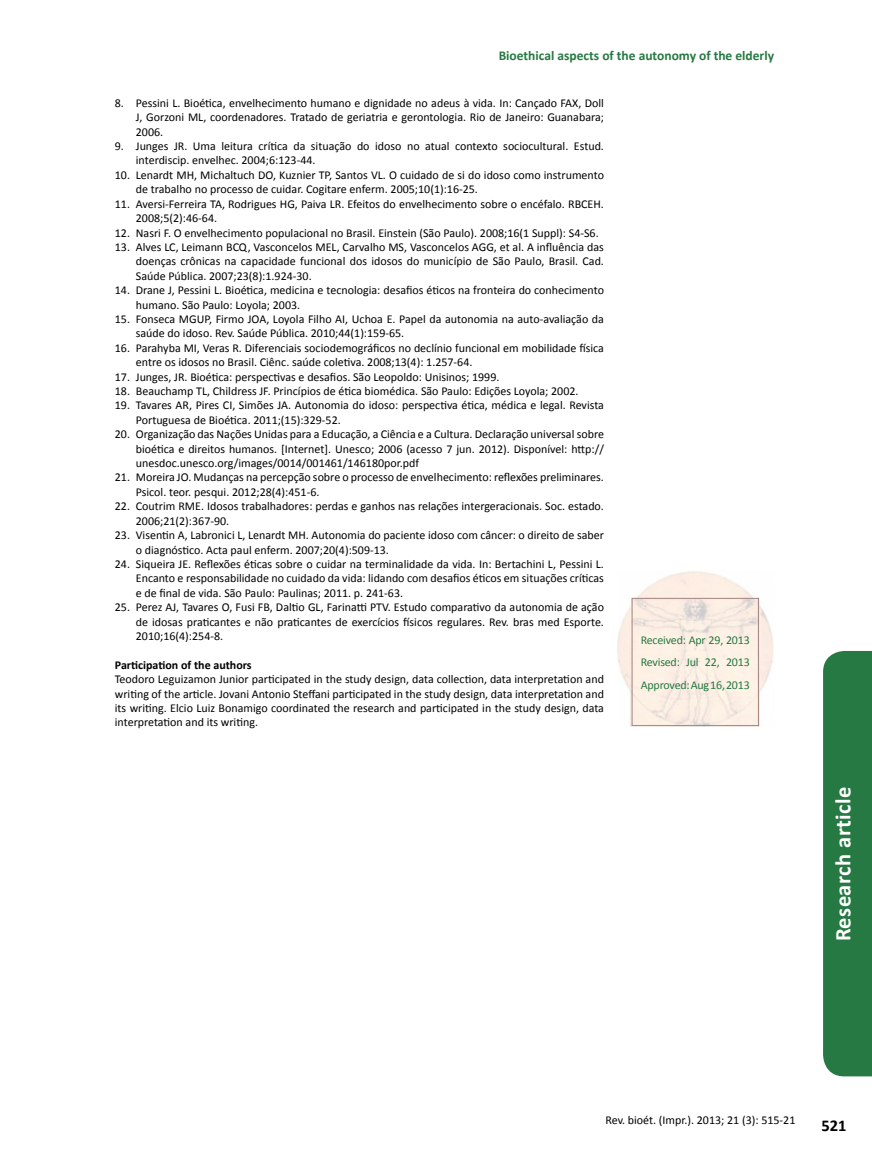
<style>
.page{position:relative;width:872px;height:1170px;background:#fff}
.page>*{position:absolute;margin:0;border:0;box-sizing:border-box;transform-origin:0 0}
.t1{font:700 22.5px "Calibri";letter-spacing:.02em;color:#fff}
.t2{font:700 16.5px "Calibri";color:#000}
.t3{font:700 13.5px "Calibri";color:#267942}
.t4{font:12px/14.4px "Calibri";color:#000}
.t5{font:12px/23px "Calibri";letter-spacing:-.015em;color:#267942;text-align:justify}
.t6{font:700 12px "Calibri";color:#000}
</style>
<div class="page">
<img style="left:617px;top:571px;width:156px;height:155px">
<div style="left:632px;top:598px;width:126px;height:127px;border:1px solid #a38483"></div>
<div style="left:823px;top:651px;width:49px;height:425px;background:#267942"></div>
<p class="t3" style="left:499px;top:47px;width:277px">Bioethical aspects of the autonomy of the elderly</p>
<p class="t4" style="left:136px;top:96px;width:469px;text-align:justify;text-indent:-21px">8. Pessini L. Bioética, envelhecimento humano e dignidade no adeus à vida. In: Cançado FAX, Doll J, Gorzoni ML, coordenadores. Tratado de geriatria e gerontologia. Rio de Janeiro: Guanabara; 2006.</p>
<p class="t4" style="left:136px;top:139px;width:469px;text-indent:-21px">9. Junges JR. Uma leitura crítica da situação do idoso no atual contexto sociocultural. Estud. interdiscip. envelhec. 2004;6:123-44.</p>
<p class="t4" style="left:136px;top:168px;width:469px;text-indent:-21px">10. Lenardt MH, Michaltuch DO, Kuznier TP, Santos VL. O cuidado de si do idoso como instrumento de trabalho no processo de cuidar. Cogitare enferm. 2005;10(1):16-25.</p>
<p class="t4" style="left:136px;top:196px;width:469px;text-indent:-21px">11. Aversi-Ferreira TA, Rodrigues HG, Paiva LR. Efeitos do envelhecimento sobre o encéfalo. RBCEH.<br>2008;5(2):46-64.</p>
<p class="t4" style="left:115px;top:225px;width:485px">12. Nasri F. O envelhecimento populacional no Brasil. Einstein (São Paulo). 2008;16(1 Suppl): S4-S6.</p>
<p class="t4" style="left:136px;top:240px;width:469px;text-align:justify;text-indent:-21px">13. Alves LC, Leimann BCQ, Vasconcelos MEL, Carvalho MS, Vasconcelos AGG, et al. A influência das doenças crônicas na capacidade funcional dos idosos do município de São Paulo, Brasil. Cad.<br>Saúde Pública. 2007;23(8):1.924-30.</p>
<p class="t4" style="left:136px;top:283px;width:469px;text-indent:-21px">14. Drane J, Pessini L. Bioética, medicina e tecnologia: desafios éticos na fronteira do conhecimento humano. São Paulo: Loyola; 2003.</p>
<p class="t4" style="left:136px;top:312px;width:469px;text-indent:-21px">15. Fonseca MGUP, Firmo JOA, Loyola Filho AI, Uchoa E. Papel da autonomia na auto-avaliação da saúde do idoso. Rev. Saúde Pública. 2010;44(1):159-65.</p>
<p class="t4" style="left:136px;top:340px;width:469px;text-indent:-21px">16. Parahyba MI, Veras R. Diferenciais sociodemográficos no declínio funcional em mobilidade física entre os idosos no Brasil. Ciênc. saúde coletiva. 2008;13(4): 1.257-64.</p>
<p class="t4" style="left:115px;top:369px;width:386px">17. Junges, JR. Bioética: perspectivas e desafios. São Leopoldo: Unisinos; 1999.</p>
<p class="t4" style="left:115px;top:384px;width:465px">18. Beauchamp TL, Childress JF. Princípios de ética biomédica. São Paulo: Edições Loyola; 2002.</p>
<p class="t4" style="left:136px;top:398px;width:469px;text-indent:-21px">19. Tavares AR, Pires CI, Simões JA. Autonomia do idoso: perspectiva ética, médica e legal. Revista<br>Portuguesa de Bioética. 2011;(15):329-52.</p>
<p class="t4" style="left:136px;top:427px;width:469px;text-align:justify;text-indent:-21px">20. Organização das Nações Unidas para a Educação, a Ciência e a Cultura. Declaração universal sobre bioética e direitos humanos. [Internet]. Unesco; 2006 (acesso 7 jun. 2012). Disponível: http:// unesdoc.unesco.org/images/0014/001461/146180por.pdf</p>
<p class="t4" style="left:136px;top:470px;width:469px;text-indent:-21px">21. Moreira JO. Mudanças na percepção sobre o processo de envelhecimento: reflexões preliminares.<br>Psicol. teor. pesqui. 2012;28(4):451-6.</p>
<p class="t4" style="left:136px;top:499px;width:469px;text-indent:-21px">22. Coutrim RME. Idosos trabalhadores: perdas e ganhos nas relações intergeracionais. Soc. estado.<br>2006;21(2):367-90.</p>
<p class="t4" style="left:136px;top:528px;width:469px;text-indent:-21px">23. Visentin A, Labronici L, Lenardt MH. Autonomia do paciente idoso com câncer: o direito de saber o diagnóstico. Acta paul enferm. 2007;20(4):509-13.</p>
<p class="t4" style="left:136px;top:556px;width:469px;text-align:justify;text-indent:-21px">24. Siqueira JE. Reflexões éticas sobre o cuidar na terminalidade da vida. In: Bertachini L, Pessini L.<br>Encanto e responsabilidade no cuidado da vida: lidando com desafios éticos em situações críticas e de final de vida. São Paulo: Paulinas; 2011. p. 241-63.</p>
<p class="t4" style="left:136px;top:600px;width:469px;text-align:justify;text-indent:-21px">25. Perez AJ, Tavares O, Fusi FB, Daltio GL, Farinatti PTV. Estudo comparativo da autonomia de ação de idosas praticantes e não praticantes de exercícios físicos regulares. Rev. bras med Esporte.<br>2010;16(4):254-8.</p>
<p class="t6" style="left:115px;top:657px;width:138px">Participation of the authors</p>
<p class="t4" style="left:115px;top:672px;width:490px;text-align:justify">Teodoro Leguizamon Junior participated in the study design, data collection, data interpretation and writing of the article. Jovani Antonio Steffani participated in the study design, data interpretation and its writing. Elcio Luiz Bonamigo coordinated the research and participated in the study design, data interpretation and its writing.</p>
<p class="t5" style="left:640px;top:628px;width:111px">Received: Apr 29, 2013<br>Revised: Jul 22, 2013<br>Approved: Aug 16, 2013</p>
<h1 class="t1" style="left:828px;top:941px;width:156px;rotate:-90deg">Research article</h1>
<p class="t4" style="left:605px;top:1113px;width:191px">Rev. bioét. (Impr.). 2013; 21 (3): 515-21</p>
<h2 class="t2" style="left:821px;top:1115px;width:27px">521</h2>
</div>
